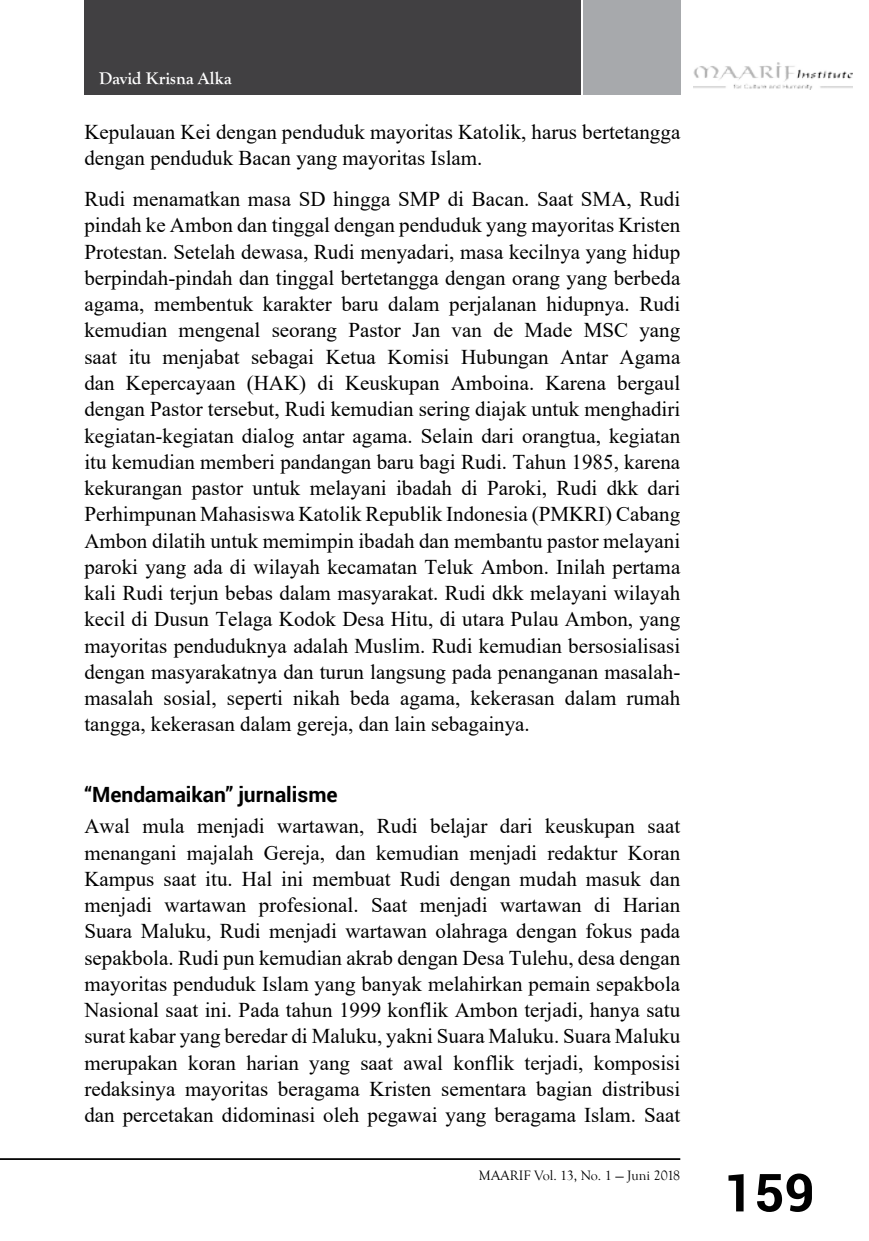
<style>
.page{position:relative;width:869px;height:1241px;background:#fff}
.page>*{position:absolute;margin:0;border:0;box-sizing:border-box;transform-origin:0 0}
.t1{font:700 52.5px "Roboto";color:#000}
.t2{font:21px/26.2px "Times New Roman";color:#000;text-align:justify}
.t3{font:700 21px "Roboto";color:#000}
.t4{font:700 17.5px "Goudy Old Style T";color:#fff}
.t5{font:14px "Goudy Old Style T";color:#000}
</style>
<div class="page">
<div style="left:582px;top:0;width:98px;height:94px;background:#a7a9ac"></div>
<hr style="left:0;top:1157px;width:680px;height:2px;background:#000">
<div style="left:84px;top:0;width:496px;height:94px;background:#414042"></div>
<img style="left:693px;top:63px;width:159px;height:26px">
<p class="t4" style="left:99px;top:69px;width:134px">David Krisna Alka</p>
<p class="t2" style="left:84px;top:118px;width:597px">Kepulauan Kei dengan penduduk mayoritas Katolik, harus bertetangga dengan penduduk Bacan yang mayoritas Islam.</p>
<p class="t2" style="left:84px;top:185px;width:597px">Rudi menamatkan masa SD hingga SMP di Bacan. Saat SMA, Rudi pindah ke Ambon dan tinggal dengan penduduk yang mayoritas Kristen Protestan. Setelah dewasa, Rudi menyadari, masa kecilnya yang hidup berpindah-pindah dan tinggal bertetangga dengan orang yang berbeda agama, membentuk karakter baru dalam perjalanan hidupnya. Rudi kemudian mengenal seorang Pastor Jan van de Made MSC yang saat itu menjabat sebagai Ketua Komisi Hubungan Antar Agama dan Kepercayaan (HAK) di Keuskupan Amboina. Karena bergaul dengan Pastor tersebut, Rudi kemudian sering diajak untuk menghadiri kegiatan-kegiatan dialog antar agama. Selain dari orangtua, kegiatan itu kemudian memberi pandangan baru bagi Rudi. Tahun 1985, karena kekurangan pastor untuk melayani ibadah di Paroki, Rudi dkk dari Perhimpunan Mahasiswa Katolik Republik Indonesia (PMKRI) Cabang Ambon dilatih untuk memimpin ibadah dan membantu pastor melayani paroki yang ada di wilayah kecamatan Teluk Ambon. Inilah pertama kali Rudi terjun bebas dalam masyarakat. Rudi dkk melayani wilayah kecil di Dusun Telaga Kodok Desa Hitu, di utara Pulau Ambon, yang mayoritas penduduknya adalah Muslim. Rudi kemudian bersosialisasi dengan masyarakatnya dan turun langsung pada penanganan masalah&shy;masalah sosial, seperti nikah beda agama, kekerasan dalam rumah tangga, kekerasan dalam gereja, dan lain sebagainya.</p>
<p class="t3" style="left:84px;top:779px;width:255px">“Mendamaikan” jurnalisme</p>
<p class="t2" style="left:84px;top:812px;width:597px">Awal mula menjadi wartawan, Rudi belajar dari keuskupan saat menangani majalah Gereja, dan kemudian menjadi redaktur Koran Kampus saat itu. Hal ini membuat Rudi dengan mudah masuk dan menjadi wartawan profesional. Saat menjadi wartawan di Harian Suara Maluku, Rudi menjadi wartawan olahraga dengan fokus pada sepakbola. Rudi pun kemudian akrab dengan Desa Tulehu, desa dengan mayoritas penduduk Islam yang banyak melahirkan pemain sepakbola Nasional saat ini. Pada tahun 1999 konflik Ambon terjadi, hanya satu surat kabar yang beredar di Maluku, yakni Suara Maluku. Suara Maluku merupakan koran harian yang saat awal konflik terjadi, komposisi redaksinya mayoritas beragama Kristen sementara bagian distribusi dan percetakan didominasi oleh pegawai yang beragama Islam. Saat</p>
<p class="t5" style="left:478px;top:1167px;width:203px">MAARIF Vol. 13, No. 1 — Juni 2018</p>
<h1 class="t1" style="left:723px;top:1155px;width:92px">159</h1>
</div>
